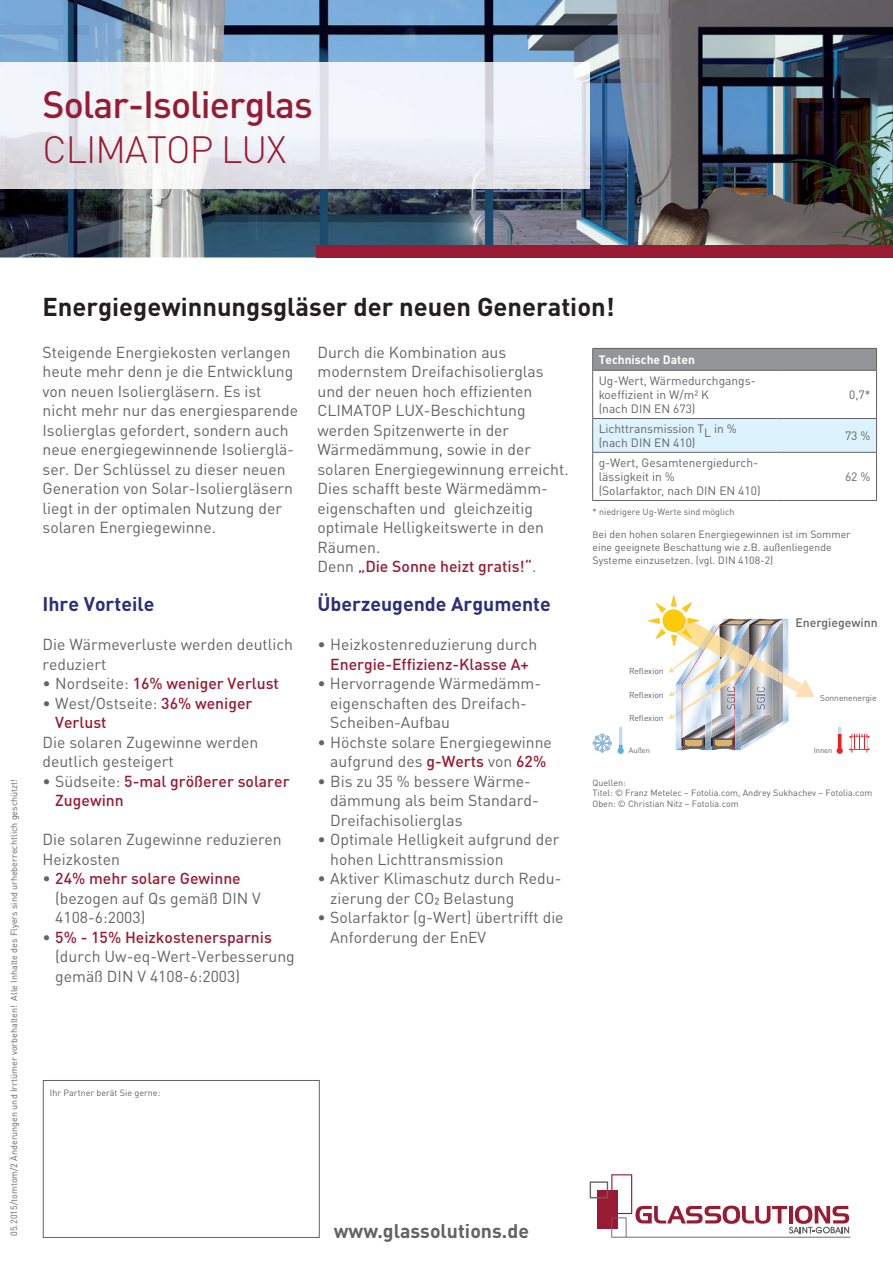
<style>
.page{position:relative;width:893px;height:1263px;background:#fff}
.page>*{position:absolute;margin:0;border:0;box-sizing:border-box;transform-origin:0 0}
.t1{font:500 37.5px "DINOT";letter-spacing:-.025em;color:#991a33}
.t2{font:300 37.5px "DINOT";letter-spacing:-.025em;color:#991a33}
.t3{font:700 25.5px "DINOT";color:#231f20}
.t4{font:700 19.5px "DINOT";color:#2e2d7d}
.t5{font:700 19.5px "DINOT";color:#636366}
.t6{font:15.75px/19.5px "DINOT";color:#636366}
.t7{font:500 15.75px/19.5px "DINOT";color:#991a33}
.t8{font:500 12.3px "DINOT";color:#636366}
.t9{font:12px/14.4px "DINOT";color:#636366}
.t10{font:700 12px "DINOT";color:#fff}
.t11{font:10.5px/12.6px "DINOT";color:#636366}
.t12{font:9px/10.5px "DINOT";color:#636366}
.t13{font:8.55px "DINOT";color:#636366}
.t14{font:7.5px "DINOT";color:#636366}
.s1{font-weight:500;color:#991a33}
.s2{font-size:9px}
.s3{font-weight:400;color:#636366}
</style>
<div class="page">
<img style="left:0;top:0;width:893px;height:257px">
<img style="left:0;top:63px;width:590px;height:126px">
<div style="left:316px;top:245px;width:577px;height:12px;background:#991a33"></div>
<svg style="left:590px;top:1174px;width:260px;height:63px"></svg>
<div style="left:43px;top:1080px;width:276px;height:157px;border:1px solid #636366"></div>
<svg style="left:837px;top:727px;width:6px;height:27px"></svg>
<svg style="left:849px;top:733px;width:20px;height:19px"></svg>
<svg style="left:618px;top:727px;width:6px;height:27px"></svg>
<svg style="left:592px;top:733px;width:20px;height:20px"></svg>
<svg style="left:648px;top:594px;width:167px;height:157px"></svg>
<div style="left:593px;top:348px;width:283px;height:22px;background:#939598"></div>
<div style="left:593px;top:419px;width:283px;height:33px;background:#dcf2fc"></div>
<hr style="left:592px;top:348px;width:185px;height:1px;background:#636366">
<svg style="left:592px;top:349px;width:1px;height:21px"></svg>
<hr style="left:777px;top:348px;width:100px;height:1px;background:#636366">
<svg style="left:876px;top:349px;width:1px;height:21px"></svg>
<hr style="left:592px;top:370px;width:185px;height:1px;background:#636366">
<hr style="left:592px;top:370px;width:1px;height:48px;background:#636366">
<hr style="left:777px;top:370px;width:100px;height:1px;background:#636366">
<hr style="left:876px;top:370px;width:1px;height:48px;background:#636366">
<hr style="left:592px;top:418px;width:185px;height:1px;background:#636366">
<hr style="left:592px;top:419px;width:1px;height:33px;background:#636366">
<hr style="left:777px;top:418px;width:100px;height:1px;background:#636366">
<hr style="left:876px;top:419px;width:1px;height:33px;background:#636366">
<hr style="left:592px;top:452px;width:185px;height:1px;background:#636366">
<hr style="left:592px;top:452px;width:1px;height:48px;background:#636366">
<hr style="left:777px;top:452px;width:100px;height:1px;background:#636366">
<hr style="left:876px;top:452px;width:1px;height:48px;background:#636366">
<hr style="left:592px;top:500px;width:185px;height:1px;background:#636366">
<hr style="left:777px;top:500px;width:100px;height:1px;background:#636366">
<h1 class="t1" style="left:43px;top:80px;width:272px">Solar-Isolierglas</h1>
<h1 class="t2" style="left:43px;top:126px;width:245px">CLIMATOP LUX</h1>
<p class="t12" style="left:9px;top:1236px;width:459px;rotate:-90deg">05.2015/tomtom/2 Änderungen und Irrtümer vorbehalten! Alle Inhalte des Flyers sind urheberrechtlich geschützt!</p>
<h2 class="t3" style="left:43px;top:290px;width:574px">Energiegewinnungsgläser der neuen Generation!</h2>
<p class="t6" style="left:43px;top:342px;width:257px">Steigende Energiekosten verlangen heute mehr denn je die Entwicklung von neuen Isoliergläsern. Es ist nicht mehr nur das energiesparende Isolierglas gefordert, sondern auch neue energiegewinnende Isolierglä&shy;ser. Der Schlüssel zu dieser neuen Generation von Solar-Isoliergläsern liegt in der optimalen Nutzung der solaren Energiegewinne.</p>
<p class="t6" style="left:317px;top:342px;width:253px">Durch die Kombination aus moderns tem Dreifachisolierglas und der neuen hoch effizienten<br>CLIMATOP LUX-Beschichtung werden Spitzenwerte in der<br>Wärmedämmung, sowie in der solaren Energiegewinnung erreicht.<br>Dies schafft beste Wärmedämm&shy;eigenschaften und gleichzeitig optimale Helligkeitswerte in den<br>Räumen.<br>Denn <span class="s1">„Die Sonne heizt gratis!“</span>.</p>
<p class="t4" style="left:317px;top:591px;width:235px">Überzeugende Argumente</p>
<p class="t6" style="left:317px;top:634px;width:221px">• Heizkostenreduzierung durch</p>
<p class="t7" style="left:330px;top:654px;width:200px">Energie-Effizienz-Klasse A+</p>
<p class="t6" style="left:330px;top:673px;width:212px;text-indent:-13px">• Hervorragende Wärmedämm&shy;eigenschaften des Dreifach-<br>Scheiben-Aufbau</p>
<p class="t6" style="left:317px;top:732px;width:236px;text-align:center">• Höchste solare Energiegewinne aufgrund des <span class="s1">g-Werts</span> von <span class="s1">62%</span></p>
<p class="t6" style="left:330px;top:771px;width:210px;text-indent:-13px">• Bis zu 35 % bessere Wärme&shy;dämmung als beim Standard-<br>Dreifachisolierglas</p>
<p class="t6" style="left:330px;top:829px;width:231px;text-indent:-13px">• Optimale Helligkeit aufgrund der hohen Lichttransmission</p>
<p class="t6" style="left:330px;top:868px;width:233px;text-indent:-13px">• Aktiver Klimaschutz durch Redu&shy;zierung der CO² Belastung</p>
<p class="t6" style="left:330px;top:907px;width:235px;text-indent:-13px">• Solarfaktor (g-Wert) übertrifft die<br>Anforderung der EnEV</p>
<p class="t10" style="left:599px;top:352px;width:98px">Technische Daten</p>
<p class="t9" style="left:599px;top:373px;width:159px">Ug-Wert, Wärmedurchgangs&shy;koeffizient in W/m² K<br>(nach DIN EN 673)</p>
<p class="t9" style="left:849px;top:387px;width:23px">0,7*</p>
<p class="t9" style="left:599px;top:421px;width:140px">Lichttransmission TL in % (nach DIN EN 410)</p>
<p class="t9" style="left:845px;top:428px;width:27px">73 %</p>
<p class="t9" style="left:599px;top:455px;width:163px">g-Wert, Gesamtenergiedurch&shy;lässigkeit in %<br>(Solarfaktor, nach DIN EN 410)</p>
<p class="t9" style="left:845px;top:469px;width:27px">62 %</p>
<p class="t12" style="left:592px;top:506px;width:144px">* niedrigere Ug-Werte sind möglich</p>
<p class="t11" style="left:592px;top:528px;width:260px"><span class="s2">B</span>ei den hohen solaren Energiegewinnen ist im Sommer eine geeignete Beschattung wie z.B. außenliegende<br>Systeme einzusetzen. (vgl. DIN 4108-2)</p>
<p class="t4" style="left:43px;top:591px;width:113px">Ihre Vorteile</p>
<p class="t6" style="left:43px;top:634px;width:252px">Die Wärmeverluste werden deutlich reduziert</p>
<p class="t7" style="left:43px;top:673px;width:238px"><span class="s3">• Nordseite:</span> 16% weniger Verlust</p>
<p class="t7" style="left:55px;top:693px;width:199px;text-indent:-13px"><span class="s3">• West/Ostseite:</span> 36% weniger<br>Verlust</p>
<p class="t6" style="left:43px;top:732px;width:217px">Die solaren Zugewinne werden deutlich gesteigert</p>
<p class="t7" style="left:55px;top:771px;width:236px;text-indent:-13px"><span class="s3">• Südseite:</span> 5-mal größerer solarer<br>Zugewinn</p>
<p class="t6" style="left:43px;top:829px;width:241px">Die solaren Zugewinne reduzieren<br>Heizkosten</p>
<p class="t6" style="left:55px;top:868px;width:207px;text-indent:-13px">• <span class="s1">24% mehr solare Gewinne </span>(bezogen auf Qs gemäß DIN V<br>4108-6:2003)</p>
<p class="t6" style="left:55px;top:927px;width:241px;text-indent:-13px">• <span class="s1">5% - 15% Heizkostenersparnis </span>(durch Uw-eq-Wert-Verbesserung gemäß DIN V 4108-6:2003)</p>
<p class="t8" style="left:795px;top:615px;width:84px">Energiegewinn</p>
<p class="t13" style="left:629px;top:665px;width:36px">Reflexion</p>
<p class="t13" style="left:629px;top:689px;width:36px">Reflexion</p>
<p class="t13" style="left:820px;top:692px;width:58px">Sonnenenergie</p>
<p class="t13" style="left:629px;top:713px;width:36px">Reflexion</p>
<p class="t14" style="left:629px;top:746px;width:23px">Außen</p>
<p class="t14" style="left:814px;top:746px;width:20px">Innen</p>
<p class="t12" style="left:592px;top:777px;width:281px">Quellen:<br>Titel: © Franz Metelec – Fotolia.com, Andrey Sukhachev – Fotolia.com<br>Oben: © Christian Nitz – Fotolia.com</p>
<p class="t12" style="left:50px;top:1087px;width:112px">Ihr Partner berät Sie gerne:</p>
<p class="t5" style="left:334px;top:1218px;width:197px">www.glassolutions.de</p>
</div>
